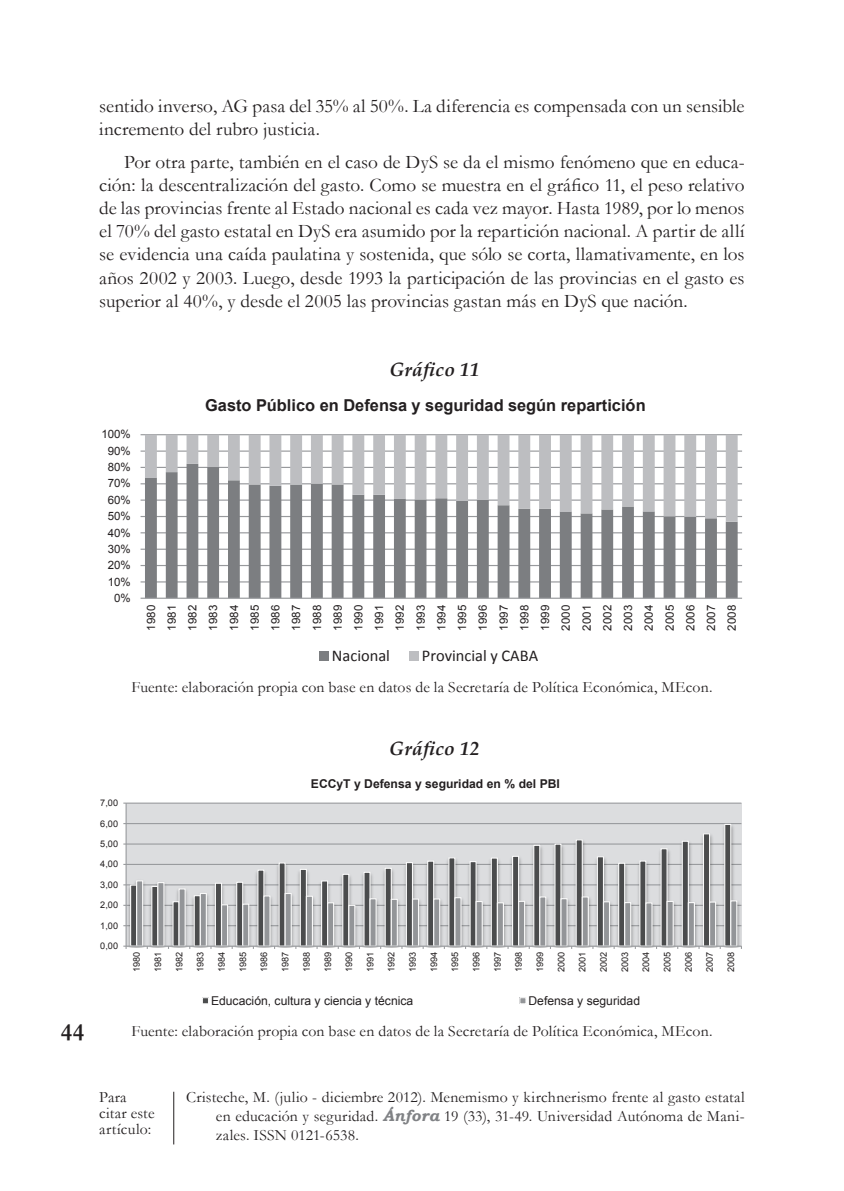
<style>
.page{position:relative;width:844px;height:1191px;background:#fff}
.page>*{position:absolute;margin:0;border:0;box-sizing:border-box;transform-origin:0 0}
.t1{font:700 24.5px "Garamond";color:#231f20}
.t2{font:19.25px/23.1px "Garamond";letter-spacing:.005em;color:#231f20}
.título_gráficos{font:italic 700 19.25px "Palatino Linotype";letter-spacing:.015em;color:#231f20}
.t3{font:700 16.45px "Arial";color:#231f20}
.t4{font:16.45px "Calibri";color:#231f20}
.t5{font:15.75px/18.9px "Garamond";letter-spacing:.01em;color:#231f20;text-align:justify}
.t6{font:12.08px "Arial";color:#231f20}
.t7{font:700 12.08px "Arial";color:#231f20}
.t8{font:11.55px/20.7px "Arial";color:#231f20;text-align:justify}
.t9{font:9.1px "Arial";letter-spacing:.005em;color:#231f20}
.s1{font-family:"Bookman Old Style";font-weight:700;font-style:italic;color:#808285}
</style>
<div class="page">
<hr style="left:173px;top:1091px;width:1px;height:53px;background:#231f20">
<svg style="left:140px;top:434px;width:602px;height:227px"></svg>
<svg style="left:123px;top:802px;width:619px;height:202px"></svg>
<p class="t2" style="left:99px;top:94px;width:646px">sentido inverso, AG pasa del 35% al 50%. La diferencia es compensada con un sensible incremento del rubro justicia.</p>
<p class="t2" style="left:99px;top:150px;width:646px;text-align:justify;text-indent:25px">Por otra parte, también en el caso de DyS se da el mismo fenómeno que en educa&shy;ción: la descentralización del gasto. Como se muestra en el gráfico 11, el peso relativo de las provincias frente al Estado nacional es cada vez mayor. Hasta 1989, por lo menos el 70% del gasto estatal en DyS era asumido por la repartición nacional. A partir de allí se evidencia una caída paulatina y sostenida, que sólo se corta, llamativamente, en los años 2002 y 2003. Luego, desde 1993 la participación de las provincias en el gasto es superior al 40%, y desde el 2005 las provincias gastan más en DyS que nación.</p>
<p class="título_gráficos" style="left:389px;top:355px;width:91px">Gráfico 11</p>
<p class="t8" style="left:101px;top:424px;width:31px">100%</p>
<p class="t8" style="left:108px;top:440px;width:24px">90%</p>
<p class="t8" style="left:108px;top:457px;width:24px">80%</p>
<p class="t8" style="left:108px;top:473px;width:24px">70%</p>
<p class="t8" style="left:108px;top:489px;width:24px">60%</p>
<p class="t8" style="left:108px;top:506px;width:24px">50%</p>
<p class="t8" style="left:108px;top:522px;width:24px">40%</p>
<p class="t8" style="left:108px;top:538px;width:24px">30%</p>
<p class="t8" style="left:108px;top:555px;width:24px">20%</p>
<p class="t8" style="left:108px;top:571px;width:24px">10%</p>
<p class="t8" style="left:114px;top:587px;width:18px">0%</p>
<p class="t3" style="left:205px;top:394px;width:442px">Gasto Público en Defensa y seguridad según repartición</p>
<p class="t8" style="left:141px;top:630px;width:27px;rotate:-90deg">1980<br>1981<br>1982<br>1983<br>1984<br>1985<br>1986<br>1987<br>1988<br>1989<br>1990<br>1991<br>1992<br>1993<br>1994<br>1995<br>1996<br>1997<br>1998<br>1999<br>2000<br>2001<br>2002<br>2003<br>2004<br>2005<br>2006<br>2007<br>2008</p>
<p class="t4" style="left:332px;top:645px;width:60px">Nacional</p>
<p class="t4" style="left:422px;top:645px;width:118px">Provincial y CABA</p>
<p class="t5" style="left:131px;top:677px;width:582px">Fuente: elaboración propia con base en datos de la Secretaría de Política Económica, MEcon.</p>
<p class="t1" style="left:61px;top:1015px;width:25px">44</p>
<p class="t9" style="left:100px;top:797px;width:19px">7,00</p>
<p class="t9" style="left:100px;top:817px;width:19px">6,00</p>
<p class="t9" style="left:100px;top:838px;width:19px">5,00</p>
<p class="t9" style="left:100px;top:858px;width:19px">4,00</p>
<p class="t9" style="left:100px;top:878px;width:19px">3,00</p>
<p class="t9" style="left:100px;top:899px;width:19px">2,00</p>
<p class="t9" style="left:100px;top:919px;width:19px">1,00</p>
<p class="t9" style="left:100px;top:940px;width:19px">0,00</p>
<p class="título_gráficos" style="left:389px;top:735px;width:92px">Gráfico 12</p>
<p class="t7" style="left:311px;top:775px;width:250px">ECCyT y Defensa y seguridad en % del PBI</p>
<p class="t9" style="left:131px;top:972px;width:22px;rotate:-90deg">1980</p>
<p class="t9" style="left:152px;top:972px;width:22px;rotate:-90deg">1981</p>
<p class="t9" style="left:173px;top:972px;width:22px;rotate:-90deg">1982</p>
<p class="t9" style="left:194px;top:972px;width:22px;rotate:-90deg">1983</p>
<p class="t9" style="left:216px;top:972px;width:22px;rotate:-90deg">1984</p>
<p class="t9" style="left:237px;top:972px;width:22px;rotate:-90deg">1985</p>
<p class="t9" style="left:258px;top:972px;width:22px;rotate:-90deg">1986</p>
<p class="t9" style="left:279px;top:972px;width:22px;rotate:-90deg">1987</p>
<p class="t9" style="left:300px;top:972px;width:22px;rotate:-90deg">1988</p>
<p class="t9" style="left:322px;top:972px;width:22px;rotate:-90deg">1989</p>
<p class="t9" style="left:343px;top:972px;width:22px;rotate:-90deg">1990</p>
<p class="t9" style="left:364px;top:972px;width:22px;rotate:-90deg">1991</p>
<p class="t9" style="left:385px;top:972px;width:22px;rotate:-90deg">1992</p>
<p class="t9" style="left:406px;top:972px;width:22px;rotate:-90deg">1993</p>
<p class="t9" style="left:428px;top:972px;width:22px;rotate:-90deg">1994</p>
<p class="t9" style="left:449px;top:972px;width:22px;rotate:-90deg">1995</p>
<p class="t9" style="left:470px;top:972px;width:22px;rotate:-90deg">1996</p>
<p class="t9" style="left:491px;top:972px;width:22px;rotate:-90deg">1997</p>
<p class="t9" style="left:512px;top:972px;width:22px;rotate:-90deg">1998</p>
<p class="t9" style="left:534px;top:972px;width:22px;rotate:-90deg">1999</p>
<p class="t9" style="left:555px;top:972px;width:22px;rotate:-90deg">2000</p>
<p class="t9" style="left:576px;top:972px;width:22px;rotate:-90deg">2001</p>
<p class="t9" style="left:597px;top:972px;width:22px;rotate:-90deg">2002</p>
<p class="t9" style="left:618px;top:972px;width:22px;rotate:-90deg">2003</p>
<p class="t9" style="left:640px;top:972px;width:22px;rotate:-90deg">2004</p>
<p class="t9" style="left:661px;top:972px;width:22px;rotate:-90deg">2005</p>
<p class="t9" style="left:682px;top:972px;width:22px;rotate:-90deg">2006</p>
<p class="t9" style="left:703px;top:972px;width:22px;rotate:-90deg">2007</p>
<p class="t9" style="left:724px;top:972px;width:22px;rotate:-90deg">2008</p>
<p class="t6" style="left:211px;top:992px;width:204px">Educación, cultura y ciencia y técnica</p>
<p class="t6" style="left:528px;top:992px;width:113px">Defensa y seguridad</p>
<p class="t5" style="left:131px;top:1021px;width:582px">Fuente: elaboración propia con base en datos de la Secretaría de Política Económica, MEcon.</p>
<p class="t5" style="left:99px;top:1088px;width:57px;line-height:15.8px;text-align:left">Para citar este artículo:</p>
<p class="t5" style="left:216px;top:1087px;width:530px;text-indent:-30px">Cristeche, M. (julio - diciembre 2012). Menemismo y kirchnerismo frente al gasto estatal en educación y seguridad. <span class="s1">Ánfora</span> 19 (33), 31-49. Universidad Autónoma de Mani&shy;zales. ISSN 0121-6538.</p>
</div>
